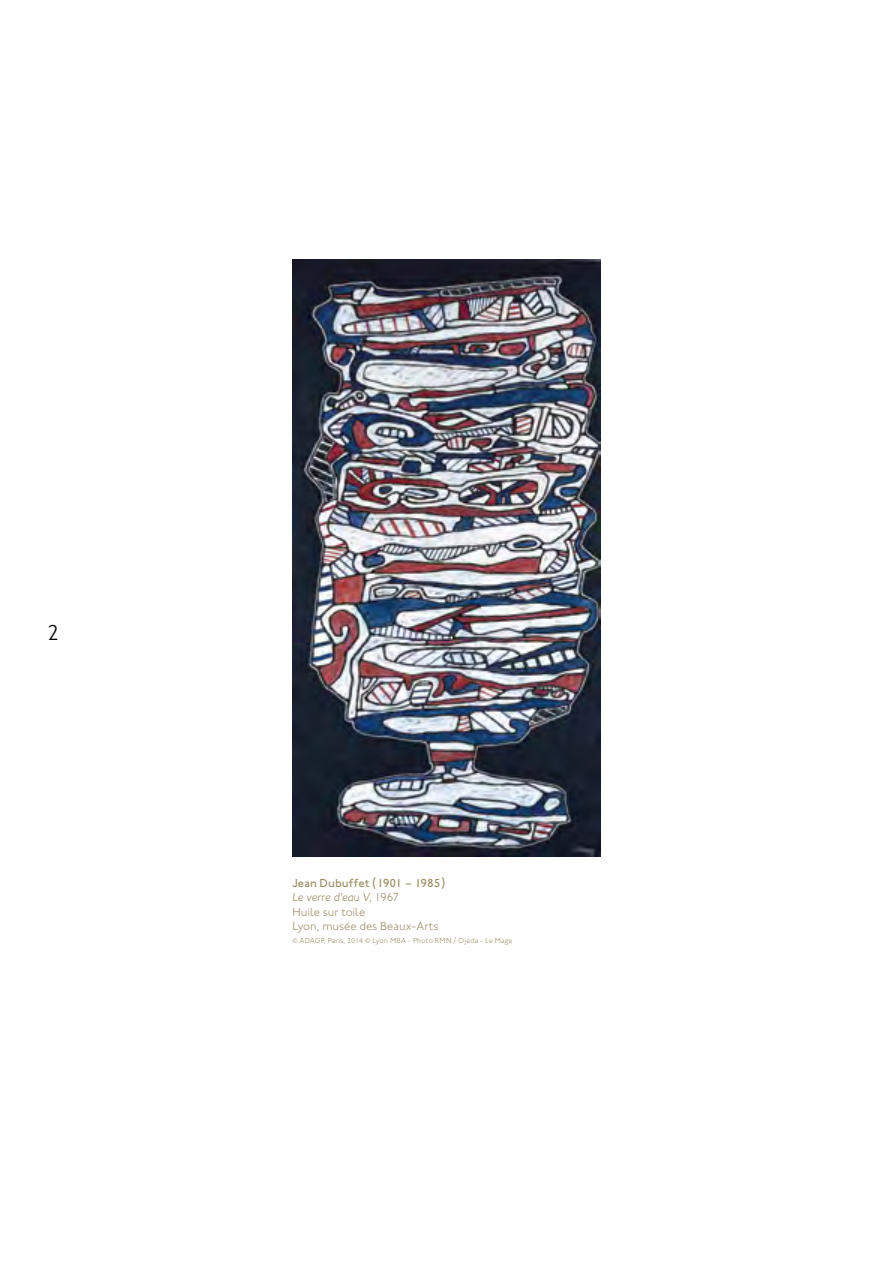
<style>
.page{position:relative;width:893px;height:1263px;background:#fff}
.page>*{position:absolute;margin:0;border:0;box-sizing:border-box;transform-origin:0 0}
.t1{font:300 22.5px "Johnston ITC";color:#000}
.t2{font:300 12px/14.2px "Johnston ITC";color:#998f64}
.t3{font:500 12px "Johnston ITC";letter-spacing:-.005em;color:#998f64}
.t4{font:italic 300 12px "Johnston ITC Std";letter-spacing:-.005em;color:#998f64}
.t5{font:300 7.5px "Johnston ITC";letter-spacing:.015em;color:#998f64}
.s1{font-family:"Johnston ITC";font-style:normal}
</style>
<div class="page">
<img style="left:292px;top:259px;width:309px;height:598px">
<h1 class="t1" style="left:47px;top:619px;width:14px">2</h1>
<h2 class="t3" style="left:292px;top:876px;width:154px">Jean Dubuffet (1901 – 1985)</h2>
<h2 class="t4" style="left:292px;top:890px;width:109px">Le verre d’eau V<span class="s1">, 1967</span></h2>
<h2 class="t2" style="left:292px;top:904px;width:148px">Huile sur toile<br>Lyon, musée des Beaux-Arts</h2>
<p class="t5" style="left:292px;top:936px;width:222px">© ADAGP, Paris, 2014 © Lyon MBA - Photo RMN / Ojéda - Le Mage</p>
</div>
